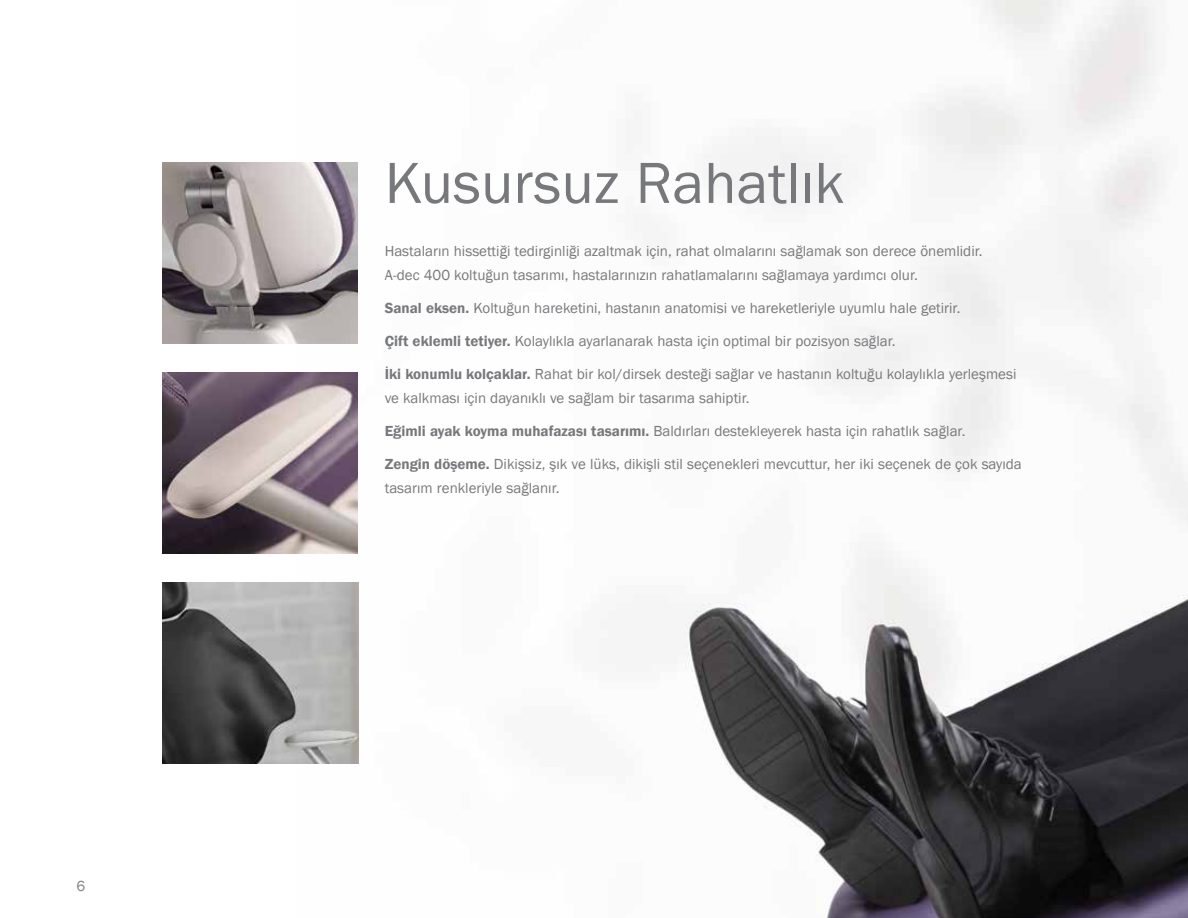
<style>
.page{position:relative;width:1188px;height:918px;background:#fff}
.page>*{position:absolute;margin:0;border:0;box-sizing:border-box;transform-origin:0 0}
.t1{font:60px "Franklin Gothic";color:#77787b}
.t2{font:15px/24px "Franklin Gothic";color:#77787b}
.t3{font:15px "Franklin Gothic";color:#808285}
.s1{font-weight:600}
</style>
<div class="page">
<img style="left:358px;top:0;width:830px;height:918px">
<img style="left:162px;top:162px;width:196px;height:182px">
<img style="left:162px;top:372px;width:196px;height:182px">
<img style="left:163px;top:582px;width:195px;height:182px">
<p class="t3" style="left:77px;top:877px;width:10px">6</p>
<h1 class="t1" style="left:385px;top:146px;width:461px">Kusursuz Rahatlık</h1>
<p class="t2" style="left:385px;top:239px;width:599px">Hastaların hissettiği tedirginliği azaltmak için, rahat olmalarını sağlamak son derece önemlidir.<br>A-dec 400 koltuğun tasarımı, hastalarınızın rahatlamalarını sağlamaya yardımcı olur.</p>
<p class="t2" style="left:385px;top:296px;width:577px"><span class="s1">Sanal eksen.</span> Koltuğun hareketini, hastanın anatomisi ve hareketleriyle uyumlu hale getirir.</p>
<p class="t2" style="left:385px;top:329px;width:512px"><span class="s1">Çift eklemli tetiyer.</span> Kolaylıkla ayarlanarak hasta için optimal bir pozisyon sağlar.</p>
<p class="t2" style="left:385px;top:362px;width:633px"><span class="s1">İki konumlu kolçaklar.</span> Rahat bir kol/dirsek desteği sağlar ve hastanın koltuğu kolaylıkla yerleşmesi ve kalkması için dayanıklı ve sağlam bir tasarıma sahiptir.</p>
<p class="t2" style="left:385px;top:419px;width:582px"><span class="s1">Eğimli ayak koyma muhafazası tasarımı.</span> Baldırları destekleyerek hasta için rahatlık sağlar.</p>
<p class="t2" style="left:385px;top:452px;width:639px"><span class="s1">Zengin döşeme.</span> Dikişsiz, şık ve lüks, dikişli stil seçenekleri mevcuttur, her iki seçenek de çok sayıda tasarım renkleriyle sağlanır.</p>
</div>
